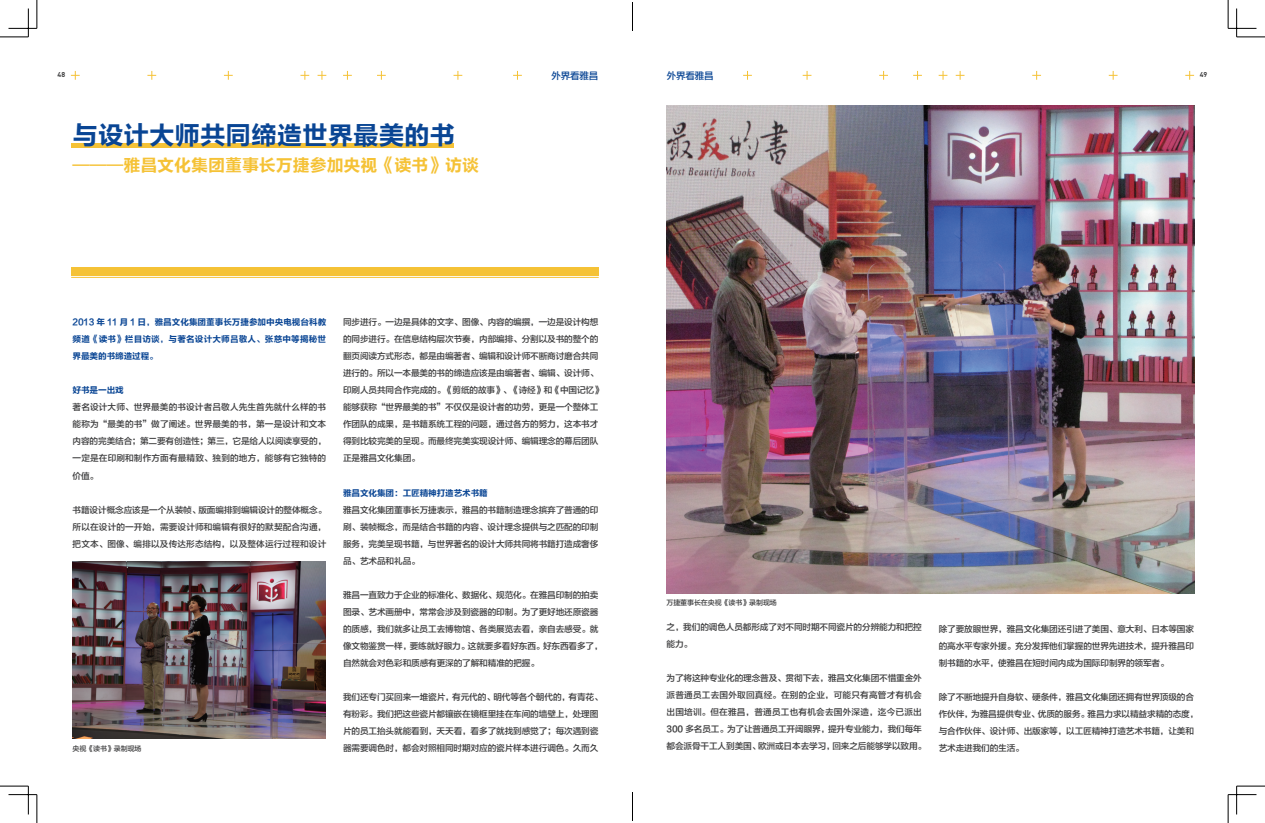
<style>
.page{position:relative;width:1265px;height:823px;background:#fff}
.page>*{position:absolute;margin:0;border:0;box-sizing:border-box;transform-origin:0 0}
.t1{font:25.6px "FZLTCHK GBK1 0";letter-spacing:-.005em;color:#094594}
.t2{font:17px "FZLTCHK GBK1 0";letter-spacing:-.005em;color:#f5c236}
.t3{font:9.5px "FZLTZHK GBK1 0";letter-spacing:-.015em;color:#094594}
.t4{font:8.6px/17px "FZLTZHK GBK1 0";letter-spacing:-.015em;color:#3e3e3f}
.t5{font:8.6px/17px "FZLTCHK GBK1 0";letter-spacing:-.01em;color:#094594;text-align:justify}
.t6{font:7px "FZLTZHK GBK1 0";letter-spacing:-.015em;color:#3e3e3f}
.t7{font:700 7px "DIN";color:#3e3e3f}
</style>
<div class="page">
<svg style="left:71px;top:71px;width:9px;height:9px"></svg>
<svg style="left:147px;top:71px;width:9px;height:9px"></svg>
<svg style="left:224px;top:71px;width:9px;height:9px"></svg>
<svg style="left:300px;top:71px;width:9px;height:9px"></svg>
<svg style="left:317px;top:71px;width:9px;height:9px"></svg>
<svg style="left:343px;top:71px;width:9px;height:9px"></svg>
<svg style="left:377px;top:71px;width:9px;height:9px"></svg>
<svg style="left:453px;top:71px;width:9px;height:9px"></svg>
<svg style="left:513px;top:71px;width:9px;height:9px"></svg>
<div style="left:71px;top:143px;width:382px;height:5px;background:#f5c236"></div>
<div style="left:71px;top:266px;width:527px;height:9px;background:#f5c236"></div>
<hr style="left:71px;top:277px;width:527px;height:1px;background:#f5c236">
<img style="left:73px;top:561px;width:253px;height:177px">
<img style="left:666px;top:105px;width:527px;height:487px">
<svg style="left:1185px;top:71px;width:8px;height:9px"></svg>
<svg style="left:1108px;top:71px;width:9px;height:9px"></svg>
<svg style="left:1032px;top:71px;width:8px;height:9px"></svg>
<svg style="left:955px;top:71px;width:9px;height:9px"></svg>
<svg style="left:938px;top:71px;width:9px;height:9px"></svg>
<svg style="left:913px;top:71px;width:8px;height:9px"></svg>
<svg style="left:879px;top:71px;width:8px;height:9px"></svg>
<svg style="left:802px;top:71px;width:9px;height:9px"></svg>
<svg style="left:743px;top:71px;width:8px;height:9px"></svg>
<svg style="left:0;top:0;width:38px;height:38px"></svg>
<svg style="left:0;top:785px;width:38px;height:37px"></svg>
<svg style="left:1227px;top:0;width:37px;height:38px"></svg>
<svg style="left:1227px;top:785px;width:37px;height:37px"></svg>
<svg style="left:632px;top:3px;width:1px;height:28px"></svg>
<svg style="left:632px;top:792px;width:1px;height:28px"></svg>
<p class="t7" style="left:58px;top:70px;width:9px">48</p>
<p class="t3" style="left:551px;top:71px;width:48px">外界看雅昌</p>
<p class="t7" style="left:1199px;top:70px;width:9px">49</p>
<p class="t3" style="left:666px;top:71px;width:48px">外界看雅昌</p>
<h1 class="t1" style="left:73px;top:121px;width:384px">与设计大师共同缔造世界最美的书</h1>
<h2 class="t2" style="left:73px;top:155px;width:408px">———雅昌文化集团董事长万捷参加央视《读书》访谈</h2>
<p class="t5" style="left:73px;top:314px;width:255px">2013 年 11 月 1 日，雅昌文化集团董事长万捷参加中央电视台科教频道《读书》栏目访谈，与著名设计大师吕敬人、张慈中等揭秘世界最美的书缔造过程。</p>
<p class="t5" style="left:73px;top:382px;width:53px">好书是一出戏</p>
<p class="t4" style="left:73px;top:399px;width:255px;text-align:justify">著名设计大师、世界最美的书设计者吕敬人先生首先就什么样的书能称为“最美的书”做了阐述。世界最美的书，第一是设计和文本内容的完美结合；第二要有创造性；第三，它是给人以阅读享受的，一定是在印刷和制作方面有最精致、独到的地方，能够有它独特的价值。</p>
<p class="t4" style="left:73px;top:501px;width:255px;text-align:justify">书籍设计概念应该是一个从装帧、版面编排到编辑设计的整体概念。所以在设计的一开始，需要设计师和编辑有很好的默契配合沟通，把文本、图像、编排以及传达形态结构，以及整体运行过程和设计</p>
<p class="t6" style="left:73px;top:744px;width:70px">央视《读书》录制现场</p>
<p class="t4" style="left:343px;top:314px;width:261px">同步进行。一边是具体的文字、图像、内容的编撰，一边是设计构想的同步进行。在信息结构层次节奏，内部编排、分割以及书的整个的翻页阅读方式形态，都是由编著者、编辑和设计师不断商讨磨合共同进行的。所以一本最美的书的缔造应该是由编著者、编辑、设计师、印刷人员共同合作完成的。《剪纸的故事》、《诗经》和《中国记忆》能够获称“世界最美的书”不仅仅是设计者的功劳，更是一个整体工作团队的成果，是书籍系统工程的问题，通过各方的努力，这本书才得到比较完美的呈现。而最终完美实现设计师、编辑理念的幕后团队正是雅昌文化集团。</p>
<p class="t5" style="left:343px;top:484px;width:146px">雅昌文化集团：工匠精神打造艺术书籍</p>
<p class="t4" style="left:343px;top:501px;width:257px;text-align:justify">雅昌文化集团董事长万捷表示，雅昌的书籍制造理念摈弃了普通的印刷、装帧概念，而是结合书籍的内容、设计理念提供与之匹配的印制服务，完美呈现书籍，与世界著名的设计大师共同将书籍打造成奢侈品、艺术品和礼品。</p>
<p class="t4" style="left:343px;top:586px;width:261px">雅昌一直致力于企业的标准化、数据化、规范化。在雅昌印制的拍卖图录、艺术画册中，常常会涉及到瓷器的印制。为了更好地还原瓷器的质感，我们就多让员工去博物馆、各类展览去看，亲自去感受。就像文物鉴赏一样，要练就好眼力。这就要多看好东西。好东西看多了，自然就会对色彩和质感有更深的了解和精准的把握。</p>
<p class="t4" style="left:343px;top:688px;width:261px">我们还专门买回来一堆瓷片，有元代的、明代等各个朝代的，有青花、有粉彩。我们把这些瓷片都镶嵌在镜框里挂在车间的墙壁上，处理图片的员工抬头就能看到，天天看，看多了就找到感觉了；每次遇到瓷器需要调色时，都会对照相同时期对应的瓷片样本进行调色。久而久</p>
<p class="t6" style="left:666px;top:598px;width:112px">万捷董事长在央视《读书》录制现场</p>
<p class="t4" style="left:666px;top:618px;width:257px">之，我们的调色人员都形成了对不同时期不同瓷片的分辨能力和把控能力。</p>
<p class="t4" style="left:666px;top:669px;width:261px">为了将这种专业化的理念普及、贯彻下去，雅昌文化集团不惜重金外派普通员工去国外取回真经。在别的企业，可能只有高管才有机会出国培训。但在雅昌，普通员工也有机会去国外深造，迄今已派出300 多名员工。为了让普通员工开阔眼界，提升专业能力，我们每年都会派骨干工人到美国、欧洲或日本去学习，回来之后能够学以致用。</p>
<p class="t4" style="left:938px;top:620px;width:257px;text-align:justify">除了要放眼世界，雅昌文化集团还引进了美国、意大利、日本等国家的高水平专家外援。充分发挥他们掌握的世界先进技术，提升雅昌印制书籍的水平，使雅昌在短时间内成为国际印制界的领军者。</p>
<p class="t4" style="left:938px;top:688px;width:261px">除了不断地提升自身软、硬条件，雅昌文化集团还拥有世界顶级的合作伙伴，为雅昌提供专业、优质的服务。雅昌力求以精益求精的态度，与合作伙伴、设计师、出版家等，以工匠精神打造艺术书籍，让美和艺术走进我们的生活。</p>
</div>
